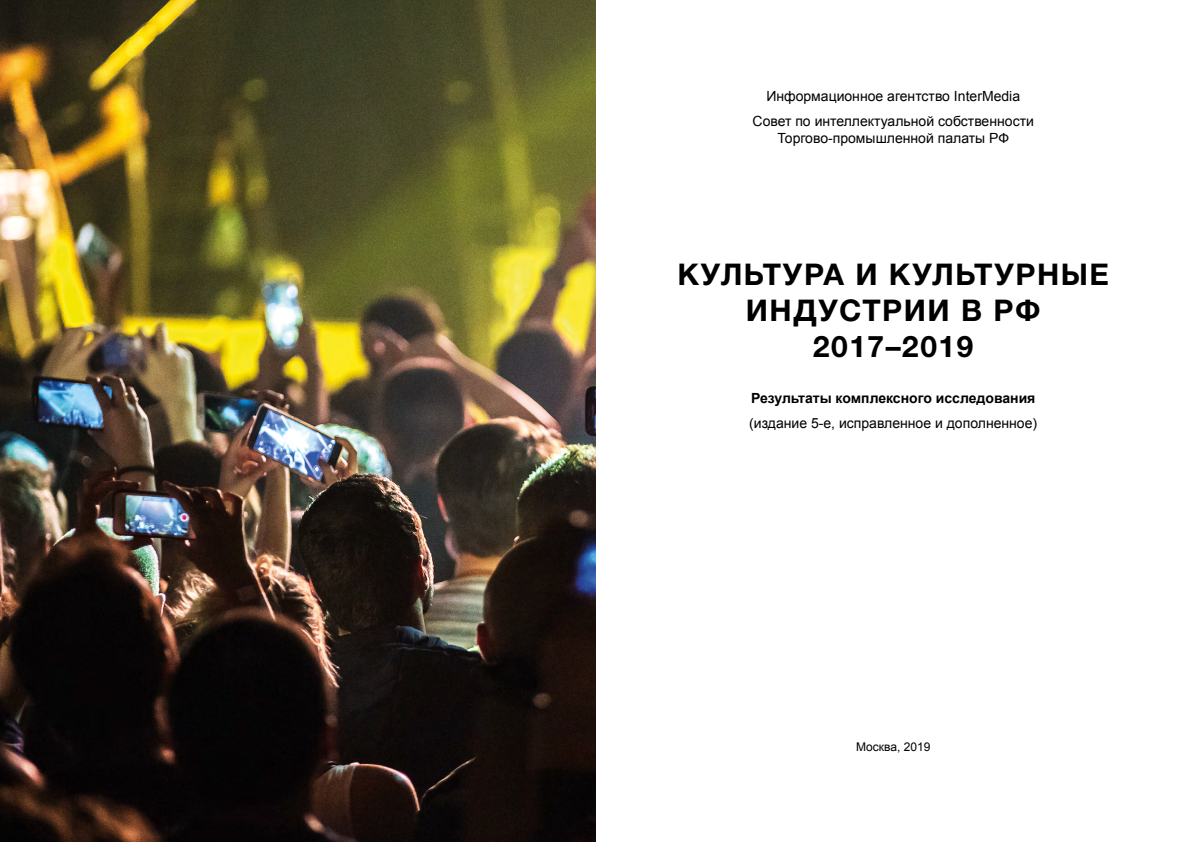
<style>
.page{position:relative;width:1191px;height:842px;background:#fff}
.page>*{position:absolute;margin:0;border:0;box-sizing:border-box;transform-origin:0 0}
.t1{font:700 30px/36px "Helvetica Neue Cyr";letter-spacing:.05em;color:#000;text-align:center}
.t2{font:14px/25.3px "Arial";color:#000;text-align:center}
.t3{font:700 14px "Arial";color:#000}
.t4{font:12px "Arial";color:#000}
</style>
<div class="page">
<img style="left:0;top:0;width:595px;height:842px">
<p class="t2" style="left:752px;top:83px;width:283px">Информационное агентство InterMedia<br>Совет по интеллектуальной собственности</p>
<p class="t2" style="left:777px;top:125px;width:233px">Торгово-промышленной палаты РФ</p>
<h1 class="t1" style="left:677px;top:257px;width:433px">КУЛЬТУРА И КУЛЬТУРНЫЕ<br>ИНДУСТРИИ В РФ<br>2017–2019</h1>
<p class="t3" style="left:751px;top:388px;width:286px">Результаты комплексного исследования</p>
<p class="t2" style="left:749px;top:411px;width:289px">(издание 5-е, исправленное и дополненное)</p>
<p class="t4" style="left:856px;top:739px;width:76px">Москва, 2019</p>
</div>
